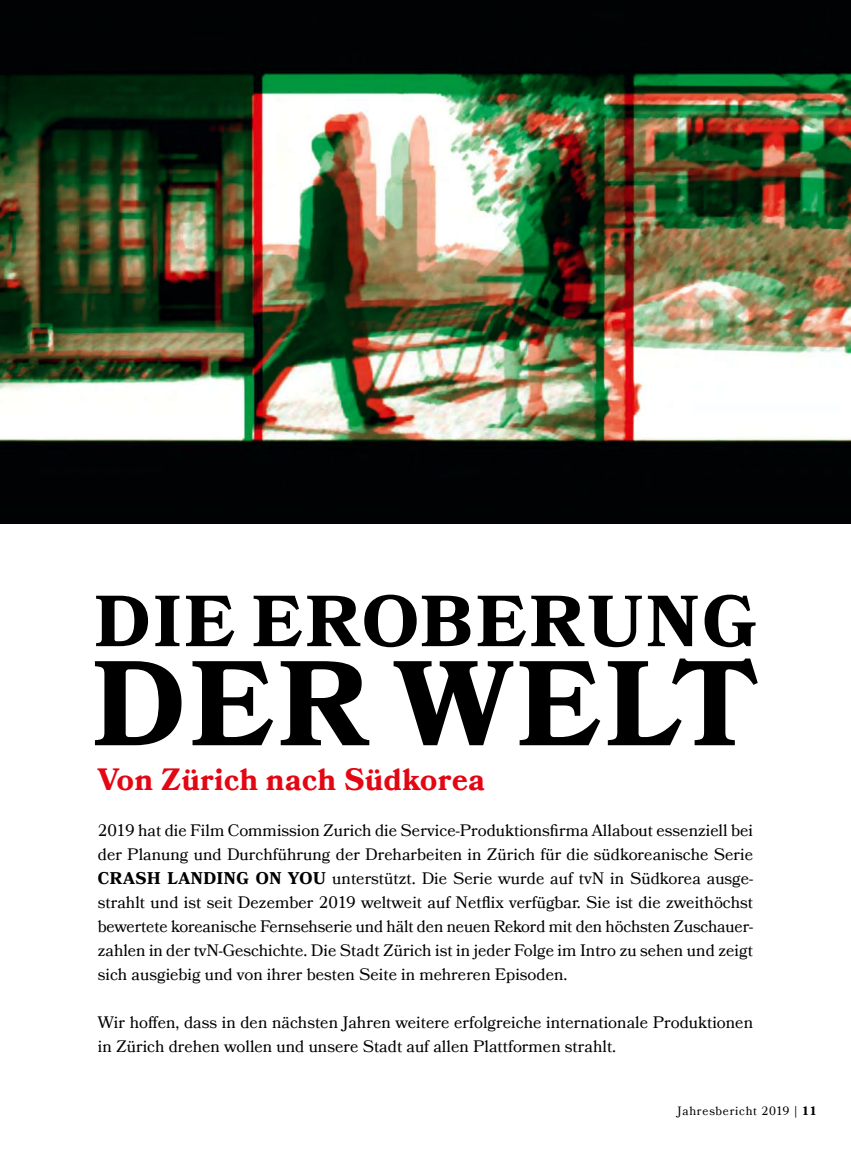
<style>
.page{position:relative;width:851px;height:1149px;background:#fff}
.page>*{position:absolute;margin:0;border:0;box-sizing:border-box;transform-origin:0 0}
.t1{font:700 120px "Bookmania";letter-spacing:.04em;color:#000}
.t2{font:700 72px "Bookmania";letter-spacing:.05em;color:#000}
.t3{font:700 30px "Bookmania";letter-spacing:.02em;color:#e30613}
.t4{font:16.5px/24px "Bookmania";color:#000;text-align:justify}
.t5{font:12px "Bookmania";letter-spacing:.06em;color:#000}
.s1{font-weight:700}
</style>
<div class="page">
<img style="left:0;top:0;width:850px;height:523px">
<h2 class="t2" style="left:95px;top:579px;width:663px">DIE EROBERUNG</h2>
<h1 class="t1" style="left:92px;top:633px;width:665px">DER WELT</h1>
<h3 class="t3" style="left:98px;top:761px;width:388px">Von Zürich nach Südkorea</h3>
<p class="t4" style="left:98px;top:818px;width:656px">2019 hat die Film Commission Zurich die Service-Produktionsfirma Allabout essenziell bei der Planung und Durchführung der Dreharbeiten in Zürich für die südkoreanische Serie <span class="s1">CRASH LANDING ON YOU</span> unterstützt. Die Serie wurde auf tvN in Südkorea ausge&shy;strahlt und ist seit Dezember 2019 weltweit auf Netflix verfügbar. Sie ist die zweithöchst bewertete koreanische Fernsehserie und hält den neuen Rekord mit den höchsten Zuschauer&shy;zahlen in der tvN-Geschichte. Die Stadt Zürich ist in jeder Folge im Intro zu sehen und zeigt sich ausgiebig und von ihrer besten Seite in mehreren Episoden.</p>
<p class="t4" style="left:98px;top:1010px;width:656px">Wir hoffen, dass in den nächsten Jahren weitere erfolgreiche internationale Produktionen in Zürich drehen wollen und unsere Stadt auf allen Plattformen strahlt.</p>
<p class="t5" style="left:677px;top:1103px;width:141px">Jahresbericht 2019 <span class="s1">| 11</span></p>
</div>
